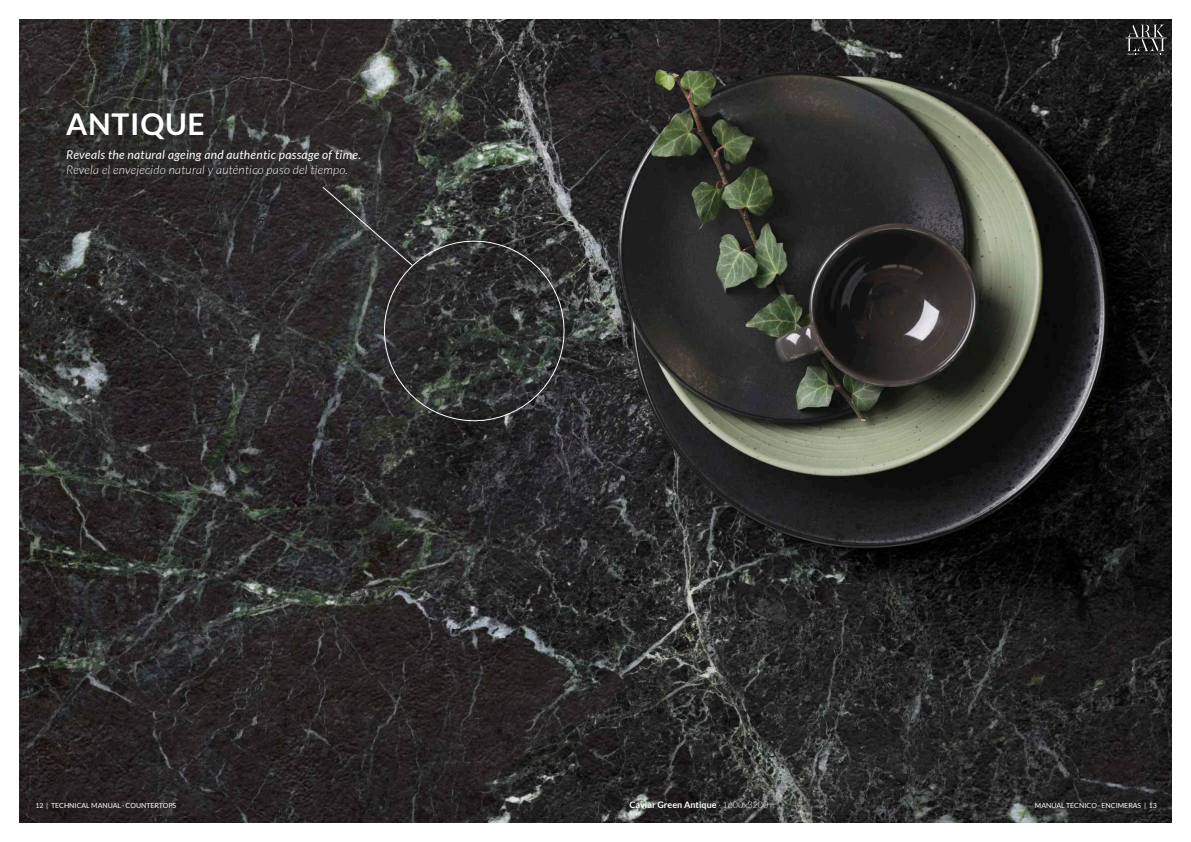
<style>
.page{position:relative;width:1191px;height:842px;background:#fff}
.page>*{position:absolute;margin:0;border:0;box-sizing:border-box;transform-origin:0 0}
.t1{font:700 30px "Lato";letter-spacing:.025em;color:#fff}
.t2{font:italic 12px "Lato";letter-spacing:.025em;color:#fff}
.t3{font:italic 300 12px "Lato";letter-spacing:.025em;color:#fff}
.t4{font:700 9px "Lato";color:#fff}
.t5{font:7px "Lato";color:#fff}
.s1{font-weight:300}
</style>
<div class="page">
<img style="left:20px;top:20px;width:1151px;height:802px">
<svg style="left:1125px;top:25px;width:41px;height:30px"></svg>
<svg style="left:322px;top:186px;width:248px;height:241px;background:#363737"></svg>
<h1 class="t1" style="left:66px;top:108px;width:140px">ANTIQUE</h1>
<h2 class="t2" style="left:66px;top:150px;width:296px">Reveals the natural ageing and authentic passage of time.</h2>
<h2 class="t3" style="left:66px;top:163px;width:283px">Revela el envejecido natural y auténtico paso del tiempo.</h2>
<p class="t5" style="left:35px;top:802px;width:142px">12 | TECHNICAL MANUAL · COUNTERTOPS</p>
<p class="t4" style="left:629px;top:800px;width:140px">Caviar Green Antique <span class="s1">· 1600x3200</span></p>
<p class="t5" style="left:1035px;top:802px;width:123px">MANUAL TÉCNICO · ENCIMERAS | 13</p>
</div>
